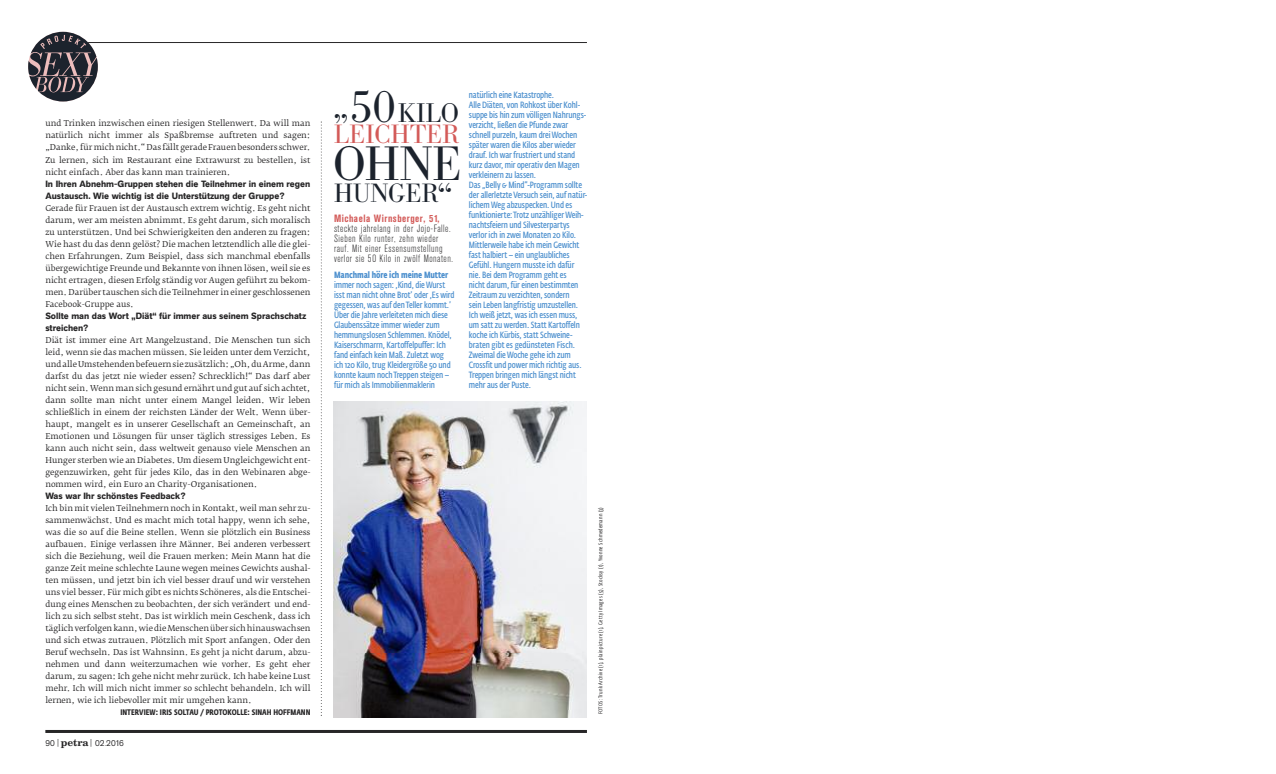
<style>
.page{position:relative;width:1276px;height:774px;background:#fff}
.page>*{position:absolute;margin:0;border:0;box-sizing:border-box;transform-origin:0 0}
.t1{font:300 47.5px "Berth Bodoni Pro";color:#1c232d}
.t2{font:300 33px "Berth Bodoni Pro";color:#1c232d}
.t3{font:300 26.5px "Berth Bodoni Pro";color:#1c232d}
.t4{font:300 26px "Berth Bodoni Pro";letter-spacing:-.005em;color:#d35a58}
.t5{font:300 26px "Berth Bodoni Pro";letter-spacing:-.005em;color:#1c232d}
.t6{font:300 condensed 10.5px/10px "Akzidenz Grotesk BE";letter-spacing:.05em;color:#272627}
.t7{font:700 condensed 10.5px "Akzidenz Grotesk BE";letter-spacing:.05em;color:#d35a58}
.t8{font:9px/10px "Fedra Sans Cond Alt";letter-spacing:-.01em;color:#4d90ce}
.t9{font:700 9px/12px "Akzid Grtsk Next";color:#272627}
.t10{font:700 9px "Fedra Sans Cond Alt";letter-spacing:-.01em;color:#4d90ce}
.t11{font:8.5px "Akzid Grtsk Next";color:#272627}
.t12{font:8px/12px "Fedra Serif B";color:#272627;text-align:justify}
.t13{font:700 8px "Fedra Sans Cond Alt";color:#272627}
.t14{font:5.5px "Fedra Sans Cond Alt";letter-spacing:.05em;color:#272627}
.s1{font-family:"Fedra Sans Cond Alt";font-size:8px}
.s2{font-family:"New Century Schlbk";font-weight:700;font-size:10px}
.s3{font-size:6px}
.s4{font-size:45px}
</style>
<div class="page">
<hr style="left:45px;top:42px;width:542px;height:1px;background:#272627">
<hr style="left:45px;top:730px;width:542px;height:3px;background:#272627">
<img style="left:334px;top:402px;width:253px;height:316px">
<svg style="left:321px;top:122px;width:1px;height:594px"></svg>
<svg style="left:28px;top:32px;width:70px;height:69px"></svg>
<p class="t12" style="left:45px;top:118px;width:267px">und Trinken inzwischen einen riesigen Stellenwert. Da will man natürlich nicht immer als Spaßbremse auftreten und sagen: „Danke, fürmich nicht.“Das fälltgerade Frauen besonders schwer.<br>Zu lernen, sich im Restaurant eine Extrawurst zu bestellen, ist nicht einfach. Aber das kann man trainieren.</p>
<p class="t9" style="left:45px;top:177px;width:266px">In Ihren Abnehm-Gruppen stehen die Teilnehmer in einem regen<br>Austausch. Wie wichtig ist die Unterstützung der Gruppe?</p>
<p class="t12" style="left:45px;top:202px;width:267px">Gerade für Frauen ist der Austausch extrem wichtig. Es geht nicht darum, wer am meisten abnimmt. Es geht darum, sich moralisch zu unterstützen. Und bei Schwierigkeiten den anderen zu fragen:<br>Wie hast du das denn gelöst? Die machen letztendlich alle die glei&shy;chen Erfahrungen. Zum Beispiel, dass sich manchmal ebenfalls übergewichtige Freunde und Bekannte von ihnen lösen, weil sie es nicht ertragen, diesen Erfolg ständig vor Augen geführt zu bekom&shy;men. Darüber tauschen sich dieTeilnehmer in einer geschlossenen Facebook-Gruppe aus.</p>
<p class="t9" style="left:45px;top:309px;width:262px">Sollte man das Wort „Diät“ für immer aus seinem Sprachschatz streichen?</p>
<p class="t12" style="left:45px;top:334px;width:267px">Diät ist immer eine Art Mangelzustand. Die Menschen tun sich leid, wenn sie das machen müssen. Sie leiden unter dem Verzicht, undalleUmstehendenbefeuernsiezusätzlich:„Oh,duArme,dann darfst du das jetzt nie wieder essen? Schrecklich!“ Das darf aber nicht sein. Wenn man sich gesund ernährt und gut auf sich achtet, dann sollte man nicht unter einem Mangel leiden. Wir leben schließlich in einem der reichsten Länder der Welt. Wenn über&shy;haupt, mangelt es in unserer Gesellschaft an Gemeinschaft, an Emotionen und Lösungen für unser täglich stressiges Leben. Es kann auch nicht sein, dass weltweit genauso viele Menschen an Hunger sterben wie an Diabetes. Um diesem Ungleichgewicht ent&shy;gegenzuwirken, geht für jedes Kilo, das in den Webinaren abge&shy;nommen wird, ein Euro an Charity-Organisationen.</p>
<p class="t9" style="left:45px;top:489px;width:142px">Was war Ihr schönstes Feedback?</p>
<p class="t12" style="left:45px;top:502px;width:267px">Ich bin mit vielen Teilnehmern noch in Kontakt, weil man sehr zu&shy;sammenwächst. Und es macht mich total happy, wenn ich sehe, was die so auf die Beine stellen. Wenn sie plötzlich ein Business aufbauen. Einige verlassen ihre Männer. Bei anderen verbessert sich die Beziehung, weil die Frauen merken: Mein Mann hat die ganze Zeit meine schlechte Laune wegen meines Gewichts aushal&shy;ten müssen, und jetzt bin ich viel besser drauf und wir verstehen uns viel besser. Für mich gibt es nichts Schöneres, als die Entschei&shy;dung eines Menschen zu beobachten, der sich verändert und end&shy;lich zu sich selbst steht. Das ist wirklich mein Geschenk, dass ich täglichverfolgenkann,wiedieMenschenüber sichhinauswachsen und sich etwas zutrauen. Plötzlich mit Sport anfangen. Oder den Beruf wechseln. Das ist Wahnsinn. Es geht ja nicht darum, abzu&shy;nehmen und dann weiterzumachen wie vorher. Es geht eher darum, zu sagen: Ich gehe nicht mehr zurück. Ich habe keine Lust mehr. Ich will mich nicht immer so schlecht behandeln. Ich will lernen, wie ich liebevoller mit mir umgehen kann.</p>
<p class="t13" style="left:120px;top:707px;width:191px">INTERVIEW: IRIS SOLTAU / PROTOKOLLE: SINAH HOFFMANN</p>
<p class="t11" style="left:45px;top:737px;width:80px">90 <span class="s1">|</span> <span class="s2">petra</span> <span class="s1">|</span> 02<span class="s3">.</span>2016</p>
<h3 class="t3" style="left:350px;top:95px;width:111px"><span class="s4">50</span>KILO</h3>
<h3 class="t4" style="left:334px;top:117px;width:127px">LEICHTER</h3>
<h1 class="t1" style="left:333px;top:133px;width:130px">OHNE</h1>
<h2 class="t2" style="left:334px;top:85px;width:16px">,,</h2>
<h2 class="t2" style="left:452px;top:221px;width:16px;rotate:180deg">,,</h2>
<h3 class="t5" style="left:334px;top:176px;width:107px">HUNGER</h3>
<h3 class="t7" style="left:334px;top:213px;width:107px">Michaela Wirnsberger, 51,</h3>
<h3 class="t6" style="left:334px;top:224px;width:120px">steckte jahrelang in der Jojo-Falle.<br>Sieben Kilo runter, zehn wieder rauf. Mit einer Essensumstellung verlor sie 50 Kilo in zwölf Monaten.</h3>
<p class="t10" style="left:334px;top:269px;width:116px">Manchmal höre ich meine Mutter</p>
<p class="t8" style="left:334px;top:280px;width:122px">immer noch sagen: ,Kind, die Wurst isst man nicht ohne Brot’ oder ,Es wird gegessen, was auf denTeller kommt.’ Über die Jahre verleiteten mich diese Glaubenssätze immer wieder zum hemmungslosen Schlemmen. Knödel, Kaiserschmarrn, Kartoffelpuffer: Ich fand einfach kein Maß. Zuletzt wog ich 120 Kilo, trug Kleidergröße 50 und konnte kaum nochTreppen steigen – für mich als Immobilienmaklerin</p>
<p class="t8" style="left:469px;top:90px;width:120px">natürlich eine Katastrophe.<br>Alle Diäten, von Rohkost über Kohl&shy;suppe bis hin zum völligen Nahrungs&shy;verzicht, ließen die Pfunde zwar schnell purzeln, kaum drei Wochen später waren die Kilos aber wieder drauf. Ich war frustriert und stand kurz davor, mir operativ den Magen verkleinern zu lassen.<br>Das „Belly &amp; Mind“-Programm sollte der allerletzte Versuch sein, auf natür&shy;lichem Weg abzuspecken. Und es funktionierte:Trotz unzähliger Weih&shy;nachtsfeiern und Silvesterpartys verlor ich in zwei Monaten 20 Kilo.<br>Mittlerweile habe ich mein Gewicht fast halbiert – ein unglaubliches Gefühl. Hungern musste ich dafür nie. Bei dem Programm geht es<br>nicht darum, für einen bestimmten Zeitraum zu verzichten, sondern<br>sein Leben langfristig umzustellen.<br>Ich weiß jetzt, was ich essen muss, um satt zu werden. Statt Kartoffeln koche ich Kürbis, statt Schweine&shy;braten gibt es gedünsteten Fisch.<br>Zweimal die Woche gehe ich zum Crossfit und power mich richtig aus.<br>Treppen bringen mich längst nicht mehr aus der Puste.</p>
<p class="t14" style="left:597px;top:714px;width:209px;rotate:-90deg">FOTOS: Trunk Archive (1), plainpicture (1), Getty Images (5), Stocksy (1), Yvonne Schmedemann (3)</p>
</div>
